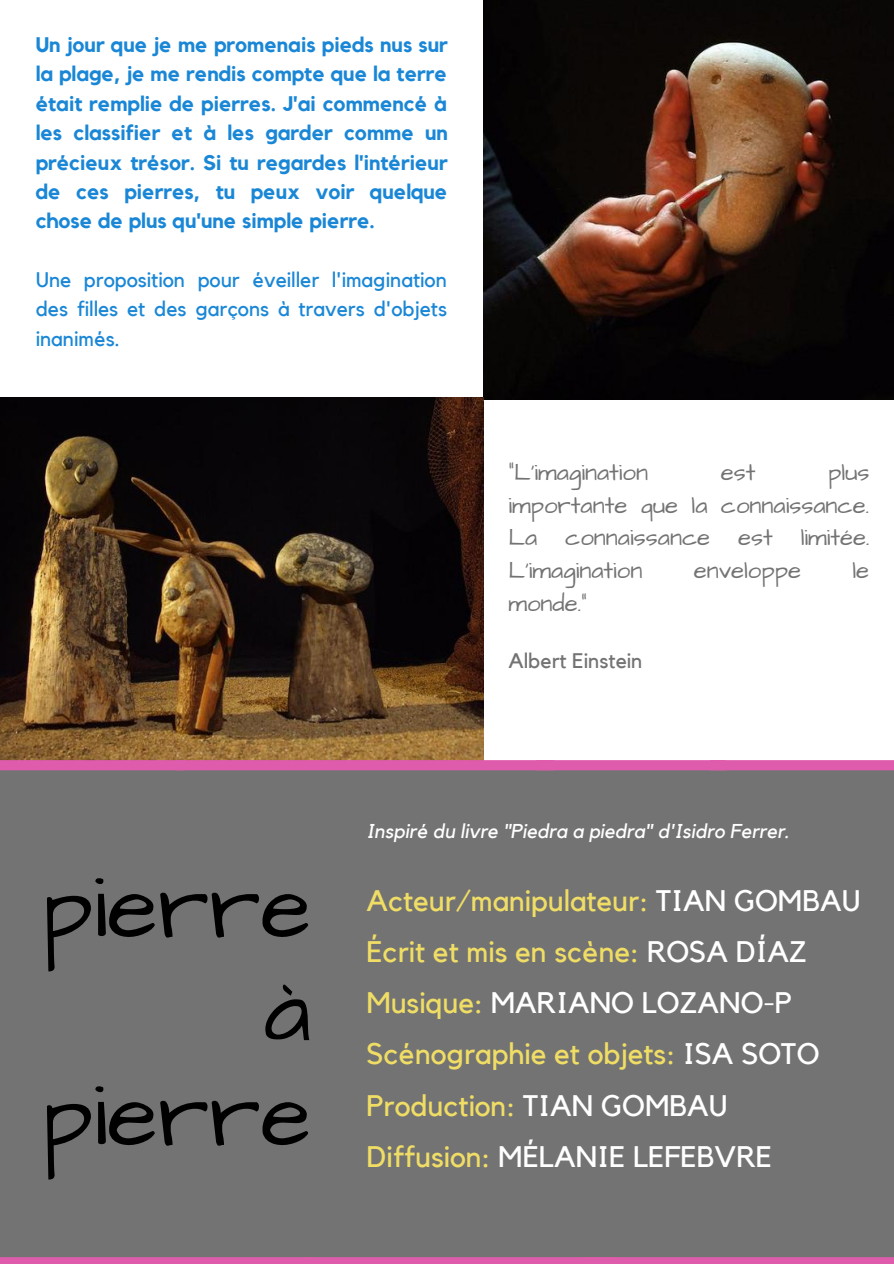
<style>
.page{position:relative;width:894px;height:1264px;background:#fff}
.page>*{position:absolute;margin:0;border:0;box-sizing:border-box;transform-origin:0 0}
.t1{font:93.15px/103.9px "Architects Daughter";color:#000;text-align:right}
.t2{font:29.7px/51.2px "Kollektif";color:#efdd65}
.t3{font:24px/32.7px "Architects Daughter";color:#737373;text-align:justify}
.t4{font:700 21px/29.4px "Kollektif";color:#1a87d6;text-align:justify}
.t5{font:21px/29.4px "Kollektif";color:#1a87d6;text-align:justify}
.t6{font:21px "Kollektif";color:#737373}
.t7{font:italic 19.95px "Kollektif";color:#fff}
.s1{color:#fff}
</style>
<div class="page">
<img style="left:483px;top:0;width:410px;height:400px">
<img style="left:0;top:397px;width:483px;height:363px">
<div style="left:0;top:764px;width:893px;height:499px;background:#737373"></div>
<svg style="left:0;top:1257px;width:893px;height:6px;background:#db5caa"></svg>
<svg style="left:0;top:760px;width:893px;height:10px;background:#de5dab"></svg>
<p class="t4" style="left:36px;top:31px;width:413px">Un jour que je me promenais pieds nus sur la plage, je me rendis compte que la terre était remplie de pierres. J'ai commencé à les classifier et à les garder comme un précieux trésor. Si tu regardes l'intérieur de ces pierres, tu peux voir quelque chose de plus qu'une simple pierre.</p>
<p class="t5" style="left:36px;top:266px;width:413px">Une proposition pour éveiller l'imagination des filles et des garçons à travers d'objets inanimés.</p>
<p class="t3" style="left:508px;top:456px;width:141px">“L'imagination</p>
<p class="t3" style="left:720px;top:456px;width:36px">est</p>
<p class="t3" style="left:508px;top:456px;width:362px;text-indent:320px">plus importante que la connaissance.<br>La connaissance est limitée.<br>L'imagination</p>
<p class="t3" style="left:693px;top:554px;width:109px">enveloppe</p>
<p class="t3" style="left:852px;top:554px;width:18px">le</p>
<p class="t3" style="left:508px;top:587px;width:80px">monde.”</p>
<p class="t6" style="left:508px;top:651px;width:135px">Albert Einstein</p>
<h1 class="t1" style="left:41px;top:857px;width:271px">pierre à pierre</h1>
<p class="t7" style="left:366px;top:821px;width:424px">Inspiré du livre "Piedra a piedra" d'Isidro Ferrer.</p>
<h2 class="t2" style="left:366px;top:876px;width:495px">Acteur/manipulateur: <span class="s1">TIAN GOMBAU<br></span>Écrit et mis en scène: <span class="s1">ROSA DÍAZ<br></span>Musique: <span class="s1">MARIANO LOZANO-P<br></span>Scénographie et objets: <span class="s1">ISA SOTO<br></span>Production: <span class="s1">TIAN GOMBAU<br></span>Diffusion: <span class="s1">MÉLANIE LEFEBVRE</span></h2>
</div>
